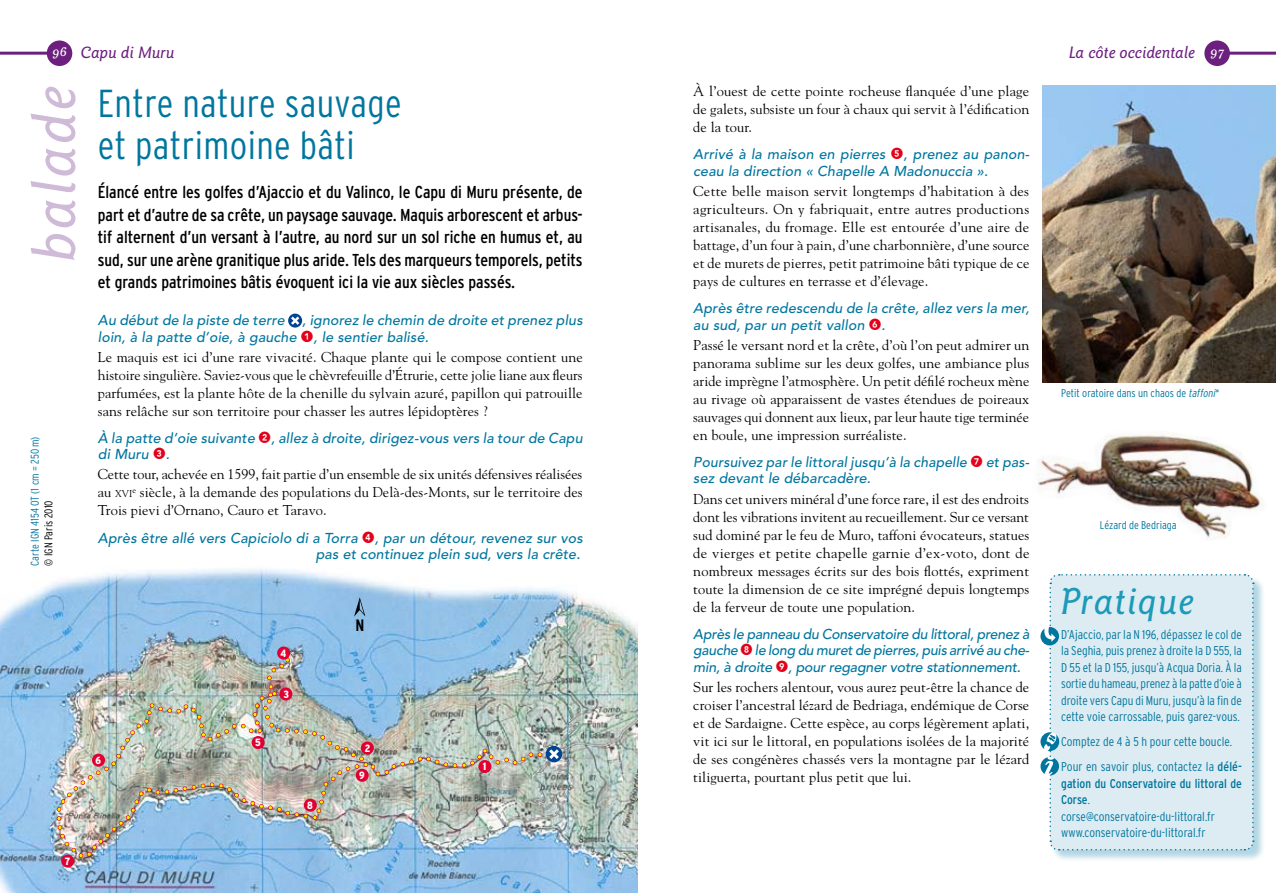
<style>
.page{position:relative;width:1276px;height:893px;background:#fff}
.page>*{position:absolute;margin:0;border:0;box-sizing:border-box;transform-origin:0 0}
.t1{font:italic 500 60px "Goudy Sans IT Cby BT";letter-spacing:.04em;color:#cfbbd8}
.t2{font:300 condensed 39px/42px "Interstate";letter-spacing:.01em;color:#00769f}
.t3{font:italic 500 37.5px "Goudy Sans IT Cby BT";letter-spacing:.03em;color:#1c9ab9}
.t4{font:condensed 17.25px/22.5px "Interstate";color:#000;text-align:justify}
.t5{font:italic 500 16.5px "Goudy Sans IT Cby BT";color:#6d1f80}
.t6{font:700 condensed 16.5px "Interstate";color:#000}
.t7{font:14.25px/18px "Goudy";letter-spacing:.01em;color:#000;text-align:justify}
.t8{font:italic 500 14.25px/16.5px "Avenir";letter-spacing:.01em;color:#00769f}
.t9{font:300 condensed 12.75px/16.5px "Interstate";color:#00769f}
.t10{font:300 condensed 11.25px "Interstate";color:#00769f}
.t11{font:300 condensed 11.25px "Interstate";color:#000}
.t12{font:900 condensed 10.5px "Interstate";color:#fff}
.t13{font:10.05px "Goudy";color:#000}
.s1{font-family:"Balades Nature";font-weight:400;font-style:normal;color:#e2001a}
.s2{font-size:14.25px}
.s3{font-style:italic}
.s4{font-weight:400}
</style>
<div class="page">
<div style="left:1050px;top:575px;width:214px;height:287px;background:#00769f;opacity:.3"></div>
<svg style="left:1040px;top:574px;width:214px;height:277px"></svg>
<hr style="left:0;top:52px;width:55px;height:3px;background:#6d1f80">
<svg style="left:288px;top:314px;width:14px;height:14px"></svg>
<svg style="left:291px;top:316px;width:8px;height:9px"></svg>
<div style="left:47px;top:40px;width:25px;height:26px;background:#6d1f80;border-radius:50%"></div>
<img style="left:0;top:568px;width:638px;height:325px">
<img style="left:1043px;top:85px;width:233px;height:298px">
<hr style="left:1221px;top:52px;width:55px;height:3px;background:#6d1f80">
<div style="left:1204px;top:40px;width:26px;height:26px;background:#6d1f80;border-radius:50%"></div>
<svg style="left:354px;top:597px;width:11px;height:20px"></svg>
<img style="left:1037px;top:434px;width:227px;height:104px">
<img style="left:56px;top:655px;width:487px;height:207px">
<img style="left:260px;top:687px;width:115px;height:79px">
<div style="left:478px;top:760px;width:13px;height:13px;background:#e20033;border-radius:50%"></div>
<div style="left:361px;top:741px;width:13px;height:13px;background:#e20033;border-radius:50%"></div>
<div style="left:546px;top:746px;width:16px;height:16px;background:#004494;border-radius:50%"></div>
<svg style="left:549px;top:749px;width:10px;height:10px"></svg>
<div style="left:279px;top:687px;width:13px;height:13px;background:#e20033;border-radius:50%"></div>
<div style="left:277px;top:646px;width:13px;height:13px;background:#e20033;border-radius:50%"></div>
<div style="left:252px;top:736px;width:13px;height:13px;background:#e20033;border-radius:50%"></div>
<div style="left:304px;top:799px;width:13px;height:13px;background:#e20033;border-radius:50%"></div>
<div style="left:356px;top:769px;width:13px;height:13px;background:#e20033;border-radius:50%"></div>
<div style="left:92px;top:754px;width:13px;height:13px;background:#e20033;border-radius:50%"></div>
<div style="left:61px;top:854px;width:13px;height:13px;background:#e20033;border-radius:50%"></div>
<p class="t5" style="left:52px;top:43px;width:124px"><sup>96</sup> Capu di Muru</p>
<h1 class="t1" style="left:18px;top:261px;width:177px;rotate:-90deg">balade</h1>
<h2 class="t2" style="left:98px;top:81px;width:306px">Entre nature sauvage et patrimoine bâti</h2>
<p class="t4" style="left:98px;top:181px;width:486px">Élancé entre les golfes d’Ajaccio et du Valinco, le Capu di Muru présente, de part et d’autre de sa crête, un paysage sauvage. Maquis arborescent et arbus&shy;tif alternent d’un versant à l’autre, au nord sur un sol riche en humus et, au sud, sur une arène granitique plus aride. Tels des marqueurs temporels, petits et grands patrimoines bâtis évoquent ici la vie aux siècles passés.</p>
<p class="t8" style="left:98px;top:312px;width:486px">Au début de la piste de terre , ignorez le chemin de droite et prenez plus loin, à la patte d’oie, à gauche <span class="s1">A</span>, le sentier balisé.</p>
<p class="t7" style="left:98px;top:347px;width:486px">Le maquis est ici d’une rare vivacité. Chaque plante qui le compose contient une histoire singulière. Saviez-vous que le chèvrefeuille d’Étrurie, cette jolie liane aux fleurs parfumées, est la plante hôte de la chenille du sylvain azuré, papillon qui patrouille sans relâche sur son territoire pour chasser les autres lépidoptères ?</p>
<p class="t8" style="left:98px;top:430px;width:486px">À la patte d’oie suivante <span class="s1">B</span>, allez à droite, dirigez-vous vers la tour de Capu di Muru <span class="s1">C</span>.</p>
<p class="t7" style="left:98px;top:465px;width:486px">Cette tour, achevée en 1599, fait partie d’un ensemble de six unités défensives réalisées</p>
<p class="t13" style="left:98px;top:488px;width:36px"><span class="s2">au</span> xvi</p>
<p class="t10" style="left:29px;top:566px;width:131px;rotate:-90deg">Carte IGN 4154 OT (1 cm = 250 m)</p>
<p class="t7" style="left:98px;top:483px;width:486px;text-indent:35px"><sup>e</sup> siècle, à la demande des populations du Delà-des-Monts, sur le territoire des<br>Trois pievi d’Ornano, Cauro et Taravo.</p>
<p class="t8" style="left:98px;top:530px;width:486px;text-align:right">Après être allé vers Capiciolo di a Torra <span class="s1">D</span>, par un détour, revenez sur vos pas et continuez plein sud, vers la crête.</p>
<p class="t11" style="left:42px;top:566px;width:67px;rotate:-90deg">© IGN Paris 2010</p>
<p class="t12" style="left:95px;top:754px;width:7px">6</p>
<p class="t12" style="left:65px;top:855px;width:7px">7</p>
<p class="t12" style="left:255px;top:737px;width:7px">5</p>
<p class="t12" style="left:280px;top:647px;width:7px">4</p>
<p class="t12" style="left:283px;top:688px;width:7px">3</p>
<p class="t12" style="left:307px;top:799px;width:7px">8</p>
<p class="t6" style="left:355px;top:616px;width:10px">N</p>
<p class="t12" style="left:365px;top:742px;width:7px">2</p>
<p class="t12" style="left:359px;top:770px;width:7px">9</p>
<p class="t12" style="left:483px;top:761px;width:5px">1</p>
<p class="t7" style="left:693px;top:82px;width:337px">À l’ouest de cette pointe rocheuse flanquée d’une plage de galets, subsiste un four à chaux qui servit à l’édification de la tour.</p>
<p class="t8" style="left:693px;top:147px;width:337px">Arrivé à la maison en pierres <span class="s1">E</span>, prenez au panon&shy;ceau la direction « Chapelle A Madonuccia ».</p>
<p class="t7" style="left:693px;top:182px;width:338px">Cette belle maison servit longtemps d’habitation à des agriculteurs. On y fabriquait, entre autres productions artisanales, du fromage. Elle est entourée d’une aire de battage, d’un four à pain, d’une charbonnière, d’une source et de murets de pierres, petit patrimoine bâti typique de ce pays de cultures en terrasse et d’élevage.</p>
<p class="t8" style="left:693px;top:300px;width:337px">Après être redescendu de la crête, allez vers la mer, au sud, par un petit vallon <span class="s1">F</span>.</p>
<p class="t7" style="left:693px;top:335px;width:338px">Passé le versant nord et la crête, d’où l’on peut admirer un panorama sublime sur les deux golfes, une ambiance plus aride imprègne l’atmosphère. Un petit défilé rocheux mène au rivage où apparaissent de vastes étendues de poireaux sauvages qui donnent aux lieux, par leur haute tige terminée en boule, une impression surréaliste.</p>
<p class="t8" style="left:693px;top:454px;width:337px">Poursuivez par le littoral jusqu’à la chapelle <span class="s1">G</span> et pas&shy;sez devant le débarcadère.</p>
<p class="t7" style="left:693px;top:489px;width:338px">Dans cet univers minéral d’une force rare, il est des endroits dont les vibrations invitent au recueillement. Sur ce versant sud dominé par le feu de Muro, taffoni évocateurs, statues de vierges et petite chapelle garnie d’ex-voto, dont de nombreux messages écrits sur des bois flottés, expriment toute la dimension de ce site imprégné depuis longtemps de la ferveur de toute une population.</p>
<p class="t8" style="left:693px;top:626px;width:338px;text-align:justify">Après le panneau du Conservatoire du littoral, prenez à gauche <span class="s1">H</span> le long du muret de pierres, puis arrivé au che&shy;min, à droite <span class="s1">I</span>, pour regagner votre stationnement.</p>
<p class="t7" style="left:693px;top:677px;width:337px">Sur les rochers alentour, vous aurez peut-être la chance de croiser l’ancestral lézard de Bedriaga, endémique de Corse et de Sardaigne. Cette espèce, au corps légèrement aplati, vit ici sur le littoral, en populations isolées de la majorité de ses congénères chassés vers la montagne par le lézard tiliguerta, pourtant plus petit que lui.</p>
<p class="t5" style="left:1069px;top:43px;width:156px">La côte occidentale <sup>97</sup></p>
<p class="t10" style="left:1061px;top:387px;width:160px">Petit oratoire dans un chaos de <span class="s3">taffoni</span>*</p>
<p class="t10" style="left:1100px;top:518px;width:78px">Lézard de Bedriaga</p>
<h3 class="t3" style="left:1061px;top:578px;width:135px">Pratique</h3>
<p class="t9" style="left:1061px;top:626px;width:182px;text-align:justify">D’Ajaccio, par la N 196, dépassez le col de la Seghia, puis prenez à droite la D 555, la D 55 et la D 155, jusqu’à Acqua Doria. À la sortie du hameau, prenez à la patte d’oie à droite vers Capu di Muru, jusqu’à la fin de cette voie carrossable, puis garez-vous.</p>
<p class="t9" style="left:1061px;top:729px;width:182px;line-height:25px">Comptez de 4 à 5 h pour cette boucle.<br>Pour en savoir plus, contactez la <span class="s4">délé-</span></p>
<p class="t9" style="left:1061px;top:775px;width:182px"><span class="s4">gation du Conservatoire du littoral de<br>Corse</span>. corse@conservatoire-du-littoral.fr www.conservatoire-du-littoral.fr</p>
</div>
